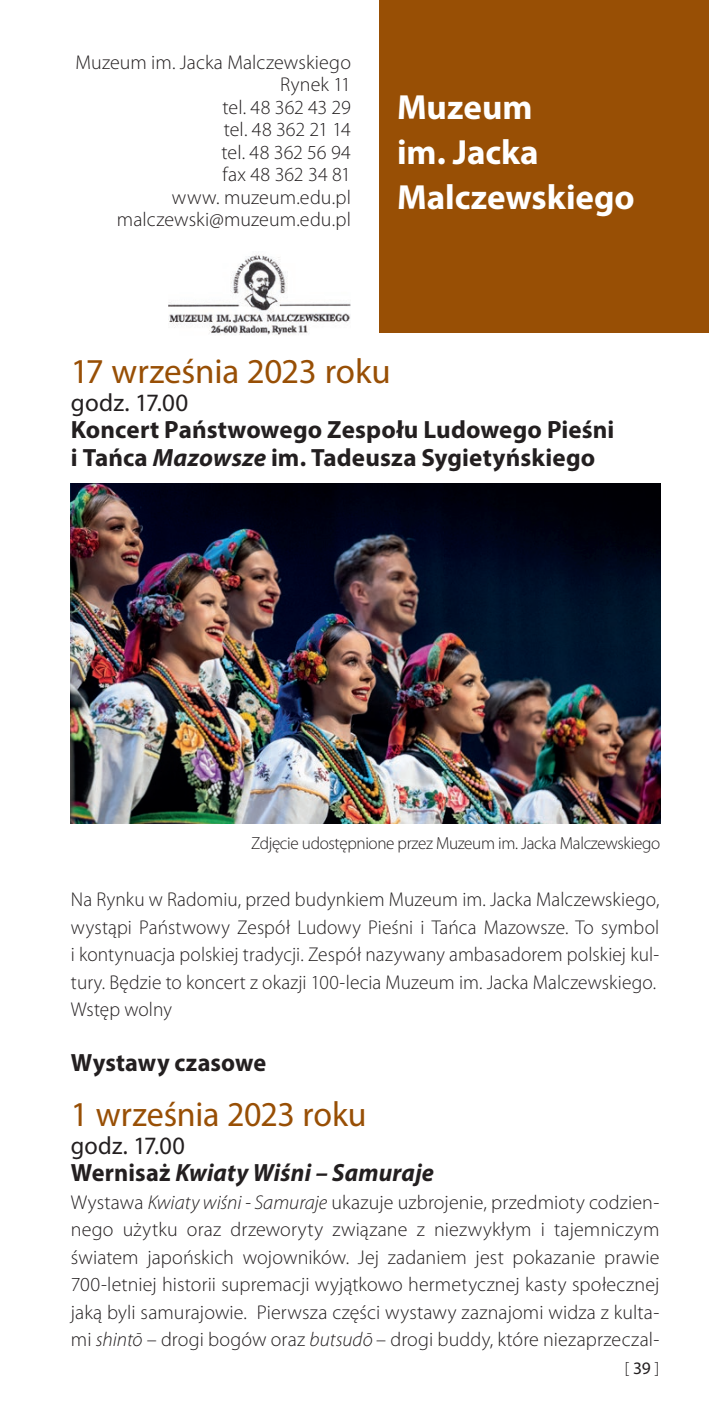
<style>
.page{position:relative;width:709px;height:1418px;background:#fff}
.page>*{position:absolute;margin:0;border:0;box-sizing:border-box;transform-origin:0 0}
.t1{font:35px "Myriad Pro";letter-spacing:-.005em;color:#984f05}
.t2{font:700 35px/45px "Myriad Pro";color:#fff}
.t3{font:700 25px/27.5px "Myriad Pro";letter-spacing:.005em;color:#231f20}
.t4{font:italic 700 25px/27.5px "Myriad Pro";letter-spacing:.005em;color:#231f20}
.t5{font:25px "Myriad Pro";letter-spacing:.01em;color:#231f20}
.t6{font:300 20px/27.5px "Myriad Pro";letter-spacing:.005em;color:#231f20}
.t7{font:300 17.5px "Myriad Pro";letter-spacing:-.02em;color:#231f20}
.s1{font-style:italic}
.s2{font-weight:400;font-style:normal}
.s3{font-style:normal}
.s4{font-weight:400}
</style>
<div class="page">
<div style="left:379px;top:0;width:330px;height:332px;background:#984f05"></div>
<img style="left:168px;top:255px;width:183px;height:80px">
<img style="left:71px;top:483px;width:589px;height:340px">
<p class="t6" style="left:75px;top:51px;width:277px;line-height:22.5px;text-align:right">Muzeum im. Jacka Malczewskiego<br>Rynek 11<br>tel. 48 362 43 29<br>tel. 48 362 21 14<br>tel. 48 362 56 94<br>fax 48 362 34 81<br>www. muzeum.edu.pl malczewski@muzeum.edu.pl</p>
<h1 class="t2" style="left:397px;top:84px;width:239px">Muzeum<br>im. Jacka<br>Malczewskiego</h1>
<h1 class="t1" style="left:71px;top:350px;width:321px">17 września 2023 roku</h1>
<p class="t5" style="left:71px;top:387px;width:119px">godz. 17.00</p>
<p class="t3" style="left:71px;top:415px;width:545px">Koncert Państwowego Zespołu Ludowego Pieśni i Tańca <span class="s1">Mazowsze</span> im. Tadeusza Sygietyńskiego</p>
<p class="t7" style="left:251px;top:833px;width:410px">Zdjęcie udostępnione przez Muzeum im. Jacka Malczewskiego</p>
<p class="t6" style="left:71px;top:885px;width:590px">Na Rynku w Radomiu, przed budynkiem Muzeum im. Jacka Malczewskiego, wystąpi Państwowy Zespół Ludowy Pieśni i Tańca Mazowsze. To symbol i kontynuacja polskiej tradycji. Zespół nazywany ambasadorem polskiej kul&shy;tury. Będzie to koncert z okazji 100-lecia Muzeum im. Jacka Malczewskiego.<br>Wstęp wolny</p>
<p class="t3" style="left:71px;top:1048px;width:197px">Wystawy czasowe</p>
<h1 class="t1" style="left:71px;top:1092px;width:297px">1 września 2023 roku</h1>
<p class="t4" style="left:71px;top:1130px;width:365px"><span class="s2">godz. 17.00<br></span><span class="s3">Wernisaż</span> Kwiaty Wiśni – Samuraje</p>
<p class="t6" style="left:71px;top:1188px;width:590px;text-align:justify">Wystawa <span class="s1">Kwiaty wiśni - Samuraje</span> ukazuje uzbrojenie, przedmioty codzien&shy;nego użytku oraz drzeworyty związane z niezwykłym i tajemniczym światem japońskich wojowników. Jej zadaniem jest pokazanie prawie 700-letniej historii supremacji wyjątkowo hermetycznej kasty społecznej jaką byli samurajowie. Pierwsza części wystawy zaznajomi widza z kulta&shy;mi <span class="s1">shintō</span> – drogi bogów oraz <span class="s1">butsudō</span> – drogi buddy, które niezaprzeczal-</p>
<p class="t7" style="left:624px;top:1357px;width:36px">[ <span class="s4">39</span> ]</p>
</div>
